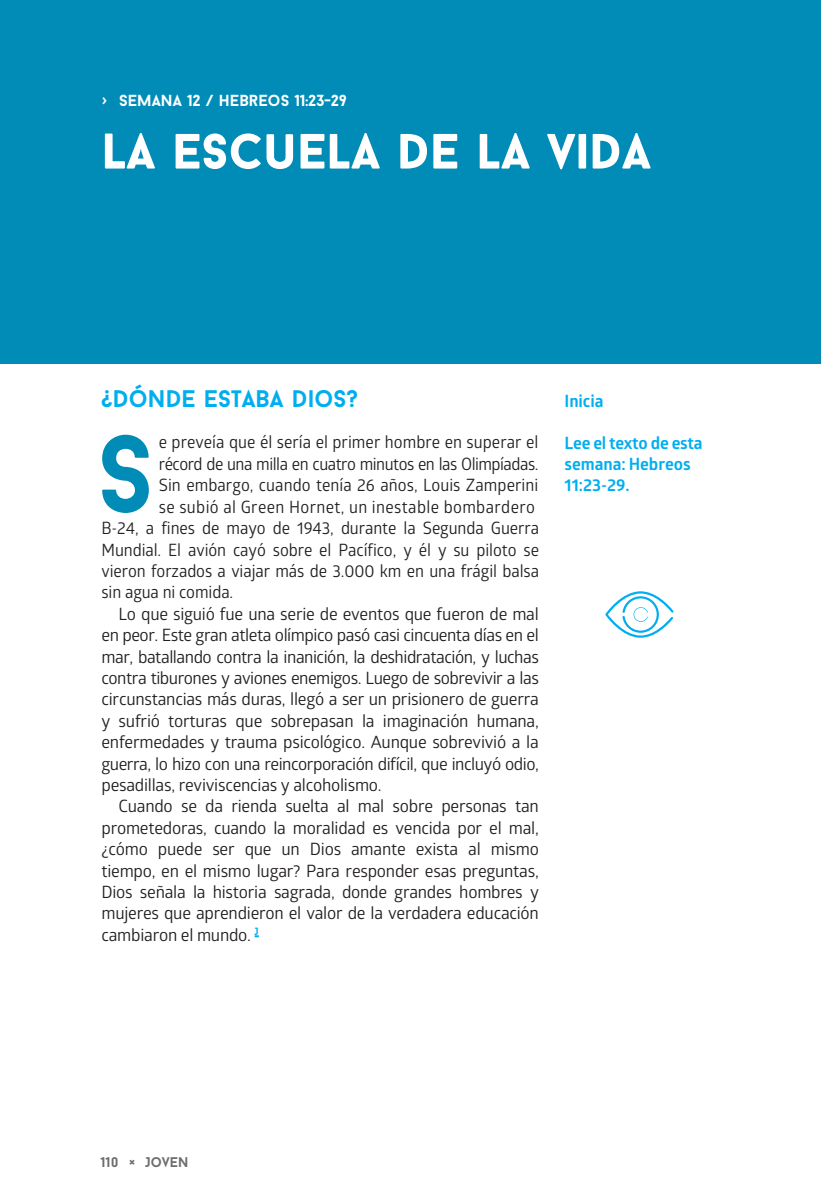
<style>
.page{position:relative;width:822px;height:1194px;background:#fff}
.page>*{position:absolute;margin:0;border:0;box-sizing:border-box;transform-origin:0 0}
.t1{font:700 108.8px "Baron Neue";color:#008cb7;scale:.96 1}
.t2{font:900 50px "Baron Neue";letter-spacing:-.005em;color:#fff}
.t3{font:700 24px "Baron Neue";color:#00aeef}
.t4{font:17px/21.4px "Glober";letter-spacing:-.01em;color:#231f20;text-align:justify}
.t5{font:17px/21.4px "Glober";letter-spacing:-.01em;color:#231f20;text-align:justify;scale:.96 1}
.t6{font:700 17px/21px "Glober";letter-spacing:-.005em;color:#00aeef}
.t7{font:700 16px "Baron Neue";color:#fff}
.t8{font:700 14px "Baron Neue";color:#6d6e70}
.s1{font-weight:400}
.s2{font-style:inherit}
</style>
<div class="page">
<div style="left:0;top:0;width:820px;height:363px;background:#008cb7"></div>
<svg style="left:605px;top:591px;width:68px;height:47px"></svg>
<p class="t7" style="left:102px;top:90px;width:246px"><span class="s1">›</span> SEMANA 12 / HEBREOS 11:23-29</p>
<h2 class="t2" style="left:102px;top:119px;width:550px">LA ESCUELA DE LA VIDA</h2>
<h3 class="t3" style="left:101px;top:383px;width:259px">¿DÓNDE ESTABA DIOS?</h3>
<h1 class="t1" style="left:97px;top:405px;width:61px">S</h1>
<p class="t5" style="left:159px;top:431px;width:397px">e preveía que él sería el primer hombre en superar el récord de una milla en cuatro minutos en las Olimpíadas.<br>Sin embargo, cuando tenía 26 años, Louis Zamperini se subió al Green Hornet, un inestable bombardero</p>
<p class="t5" style="left:101px;top:517px;width:457px">B-24, a fines de mayo de 1943, durante la Segunda Guerra Mundial. El avión cayó sobre el Pacífico, y él y su piloto se vieron forzados a viajar más de 3.000 km en una frágil balsa sin agua ni comida.</p>
<p class="t4" style="left:101px;top:602px;width:439px;text-indent:17px">Lo que siguió fue una serie de eventos que fueron de mal en peor. Este gran atleta olímpico pasó casi cincuenta días en el mar, batallando contra la inanición, la deshidratación, y luchas contra tiburones y aviones enemigos. Luego de sobrevivir a las circunstancias más duras, llegó a ser un prisionero de guerra y sufrió torturas que sobrepasan la imaginación humana, enfermedades y trauma psicológico. Aunque sobrevivió a la guerra, lo hizo con una reincorporación difícil, que incluyó odio, pesadillas, reviviscencias y alcoholismo.</p>
<p class="t4" style="left:101px;top:795px;width:439px;text-indent:17px">Cuando se da rienda suelta al mal sobre personas tan prometedoras, cuando la moralidad es vencida por el mal, ¿cómo puede ser que un Dios amante exista al mismo tiempo, en el mismo lugar? Para responder esas preguntas, Dios señala la historia sagrada, donde grandes hombres y mujeres que aprendieron el valor de la verdadera educación cambiaron el mundo<span class="s2">.</span> <sup>J</sup></p>
<p class="t6" style="left:564px;top:392px;width:40px">Inicia</p>
<p class="t6" style="left:564px;top:435px;width:139px">Lee el texto de esta semana: Hebreos<br>11:23-29.</p>
<p class="t8" style="left:101px;top:1153px;width:89px">110 × JOVEN</p>
</div>
